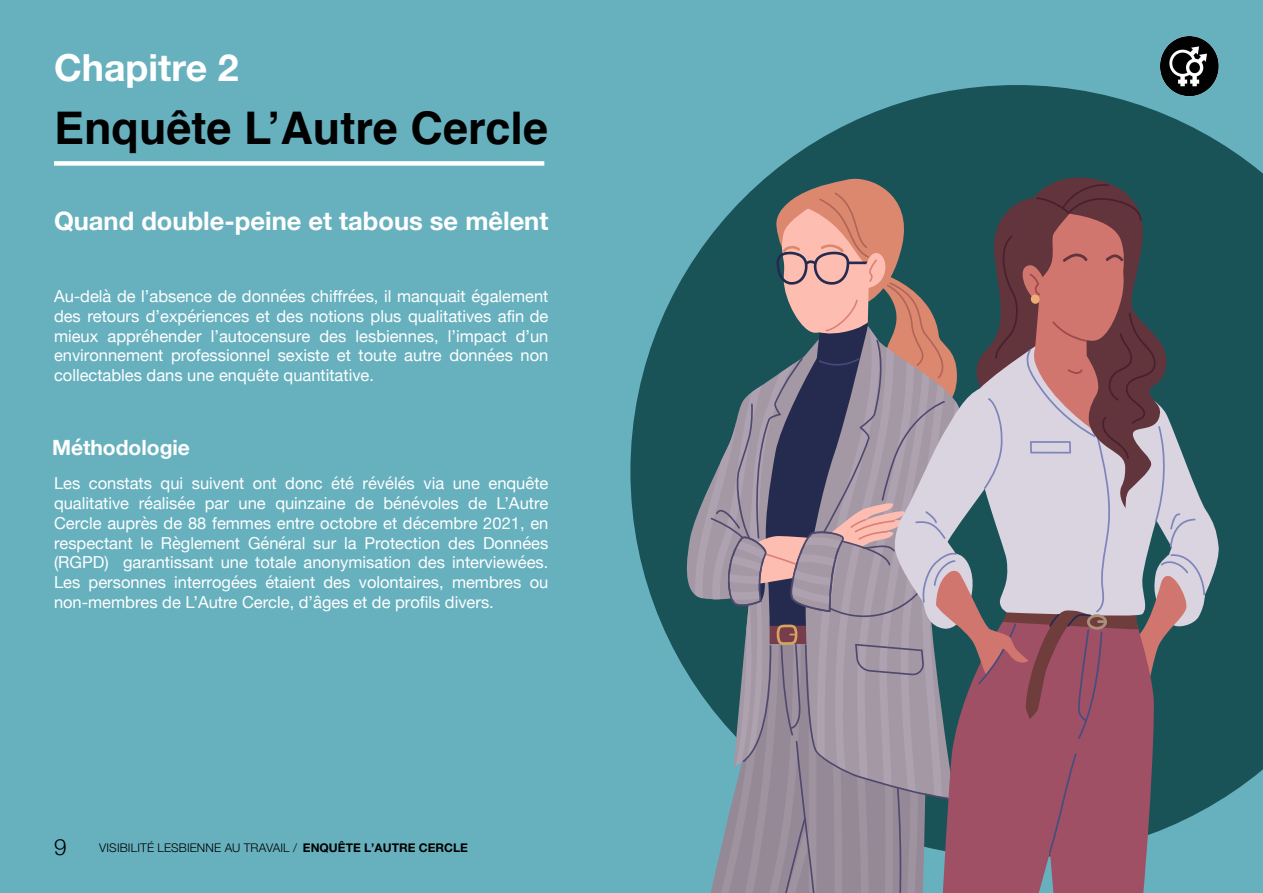
<style>
.page{position:relative;width:1263px;height:893px;background:#67b1bf}
.page>*{position:absolute;margin:0;border:0;box-sizing:border-box;transform-origin:0 0}
.SUB_TITLE{font:700 45px "Helvetica";color:#000}
.SUB_TITLE-2{font:700 37.5px "Helvetica Neue LT Pro";color:#fff}
.SUB_TITLE-3{font:700 25.5px "Helvetica Neue";color:#fffeff}
.t1{font:300 22.5px "Helvetica Neue";color:#000}
.SUB_TITLE-4{font:700 21px "Helvetica Neue";color:#fff}
.SUB_TITLE-5{font:16.5px/19.8px "Helvetica Neue";color:#fff;text-align:justify}
.t2{font:300 12px "Helvetica Neue LT Pro";letter-spacing:.01em;color:#000}
.s1{font-weight:700}
</style>
<div class="page">
<svg style="left:630px;top:85px;width:633px;height:715px;fill:#195358"></svg>
<svg style="left:681px;top:175px;width:539px;height:718px;background:#807a84"></svg>
<div style="left:54px;top:161px;width:490px;height:5px;background:#fff"></div>
<img style="left:1149px;top:37px;width:81px;height:59px">
<p class="SUB_TITLE-2" style="left:54px;top:44px;width:186px">Chapitre 2</p>
<p class="SUB_TITLE" style="left:54px;top:88px;width:496px">Enquête L’Autre Cercle</p>
<p class="SUB_TITLE-3" style="left:54px;top:201px;width:496px">Quand double-peine et tabous se mêlent</p>
<p class="SUB_TITLE-5" style="left:54px;top:287px;width:496px">Au-delà de l’absence de données chiffrées, il manquait également des retours d’expériences et des notions plus qualitatives afin de mieux appréhender l’autocensure des lesbiennes, l’impact d’un environnement professionnel sexiste et toute autre données non collectables dans une enquête quantitative.</p>
<p class="SUB_TITLE-4" style="left:52px;top:431px;width:139px">Méthodologie</p>
<p class="SUB_TITLE-5" style="left:54px;top:474px;width:496px">Les constats qui suivent ont donc été révélés via une enquête qualitative réalisée par une quinzaine de bénévoles de L’Autre Cercle auprès de 88 femmes entre octobre et décembre 2021, en respectant le Règlement Général sur la Protection des Données (RGPD) garantissant une totale anonymisation des interviewées.<br>Les personnes interrogées étaient des volontaires, membres ou non-membres de L’Autre Cercle, d’âges et de profils divers.</p>
<h3 class="t1" style="left:54px;top:828px;width:14px">9</h3>
<p class="t2" style="left:99px;top:841px;width:370px">VISIBILITÉ LESBIENNE AU TRAVAIL / <span class="s1">ENQUÊTE L’AUTRE CERCLE</span></p>
</div>
